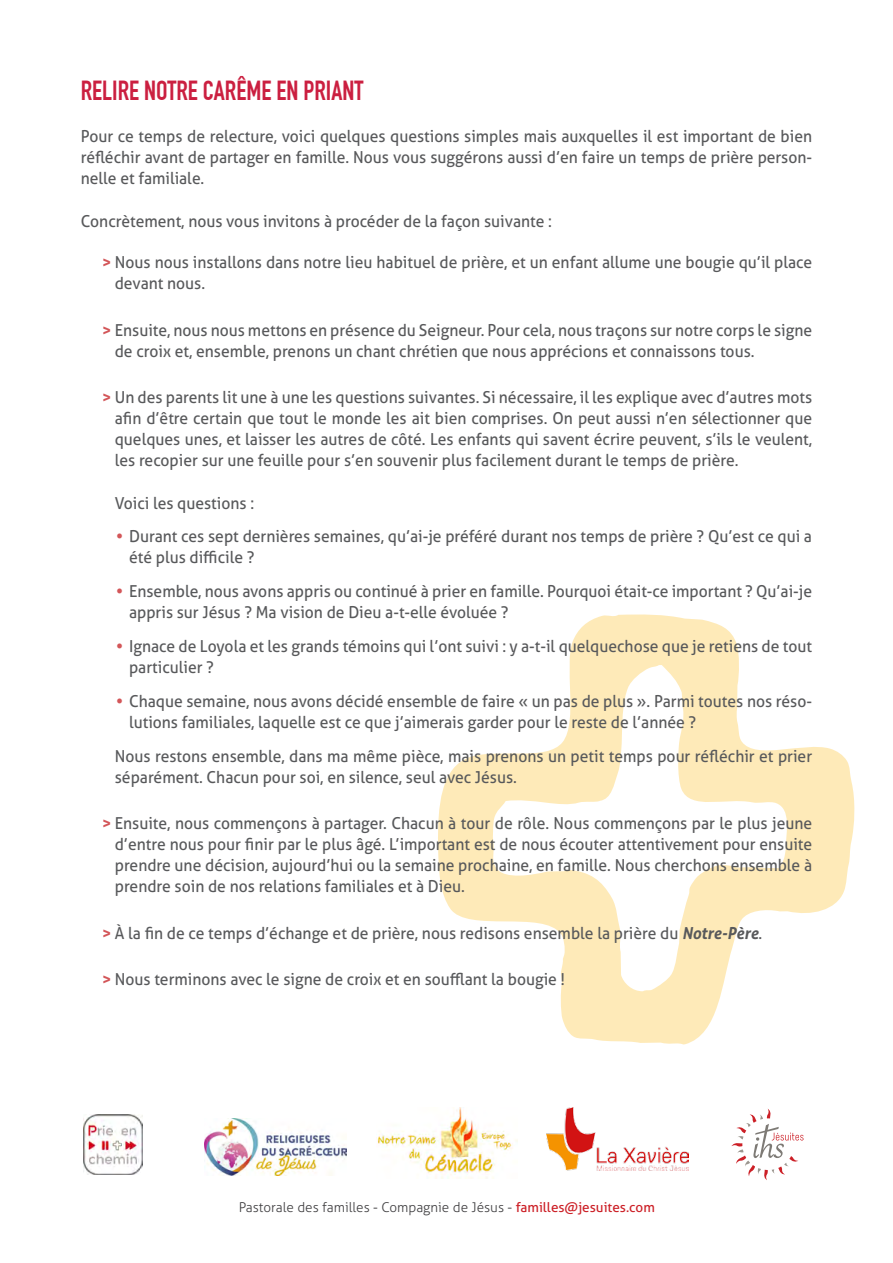
<style>
.page{position:relative;width:893px;height:1263px;background:#fff}
.page>*{position:absolute;margin:0;border:0;box-sizing:border-box;transform-origin:0 0}
.t1{font:700 27px "DIN Condensed";color:#cb1f40}
.t2{font:16.5px/21px "Aller";color:#58595b;scale:.95 1}
.t3{font:300 13.5px "Aller";color:#414042}
.s1{font-weight:700;color:#d35659}
.s2{font-weight:700;font-style:italic}
.s3{font-weight:400;color:#cc2027}
</style>
<div class="page">
<svg style="left:438px;top:614px;width:417px;height:431px"></svg>
<img style="left:83px;top:1115px;width:60px;height:59px">
<svg style="left:731px;top:1109px;width:72px;height:71px"></svg>
<img style="left:205px;top:1118px;width:141px;height:57px">
<img style="left:377px;top:1107px;width:141px;height:71px">
<img style="left:546px;top:1107px;width:142px;height:63px">
<h1 class="t1" style="left:81px;top:75px;width:284px">RELIRE NOTRE CARÊME EN PRIANT</h1>
<p class="t2" style="left:81px;top:126px;width:771px;text-align:justify">Pour ce temps de relecture, voici quelques questions simples mais auxquelles il est important de bien réfléchir avant de partager en famille. Nous vous suggérons aussi d’en faire un temps de prière person&shy;nelle et familiale.</p>
<p class="t2" style="left:81px;top:210px;width:498px">Concrètement, nous vous invitons à procéder de la façon suivante :</p>
<p class="t2" style="left:115px;top:252px;width:736px;text-indent:-13px"><span class="s1">&gt;</span> Nous nous installons dans notre lieu habituel de prière, et un enfant allume une bougie qu’il place devant nous.</p>
<p class="t2" style="left:115px;top:319px;width:735px;text-indent:-13px"><span class="s1">&gt;</span> Ensuite, nous nous mettons en présence du Seigneur. Pour cela, nous traçons sur notre corps le signe de croix et, ensemble, prenons un chant chrétien que nous apprécions et connaissons tous.</p>
<p class="t2" style="left:115px;top:387px;width:736px;text-align:justify;text-indent:-13px"><span class="s1">&gt;</span> Un des parents lit une à une les questions suivantes. Si nécessaire, il les explique avec d’autres mots afin d’être certain que tout le monde les ait bien comprises. On peut aussi n’en sélectionner que quelques unes, et laisser les autres de côté. Les enfants qui savent écrire peuvent, s’ils le veulent, les recopier sur une feuille pour s’en souvenir plus facilement durant le temps de prière.</p>
<p class="t2" style="left:115px;top:492px;width:148px">Voici les questions :</p>
<p class="t2" style="left:129px;top:526px;width:720px;text-indent:-13px"><span class="s1">•</span> Durant ces sept dernières semaines, qu’ai-je préféré durant nos temps de prière ? Qu’est ce qui a été plus difficile ?</p>
<p class="t2" style="left:129px;top:581px;width:720px;text-indent:-13px"><span class="s1">•</span> Ensemble, nous avons appris ou continué à prier en famille. Pourquoi était-ce important ? Qu’ai-je appris sur Jésus ? Ma vision de Dieu a-t-elle évoluée ?</p>
<p class="t2" style="left:129px;top:636px;width:721px;text-indent:-13px"><span class="s1">•</span> Ignace de Loyola et les grands témoins qui l’ont suivi : y a-t-il quelquechose que je retiens de tout particulier ?</p>
<p class="t2" style="left:129px;top:690px;width:721px;text-indent:-13px"><span class="s1">•</span> Chaque semaine, nous avons décidé ensemble de faire « un pas de plus ». Parmi toutes nos réso&shy;lutions familiales, laquelle est ce que j’aimerais garder pour le reste de l’année ?</p>
<p class="t2" style="left:115px;top:745px;width:736px">Nous restons ensemble, dans ma même pièce, mais prenons un petit temps pour réfléchir et prier séparément. Chacun pour soi, en silence, seul avec Jésus.</p>
<p class="t2" style="left:115px;top:813px;width:736px;text-align:justify;text-indent:-13px"><span class="s1">&gt;</span> Ensuite, nous commençons à partager. Chacun à tour de rôle. Nous commençons par le plus jeune d’entre nous pour finir par le plus âgé. L’important est de nous écouter attentivement pour ensuite prendre une décision, aujourd’hui ou la semaine prochaine, en famille. Nous cherchons ensemble à prendre soin de nos relations familiales et à Dieu.</p>
<p class="t2" style="left:102px;top:922px;width:696px"><span class="s1">&gt;</span> à la fin de ce temps d’échange et de prière, nous redisons ensemble la prière du <span class="s2">Notre-Père</span>.</p>
<p class="t2" style="left:102px;top:969px;width:489px"><span class="s1">&gt;</span> Nous terminons avec le signe de croix et en soufflant la bougie !</p>
<p class="t3" style="left:239px;top:1199px;width:418px">Pastorale des familles - Compagnie de Jésus - <span class="s3">familles@jesuites.com</span></p>
</div>
